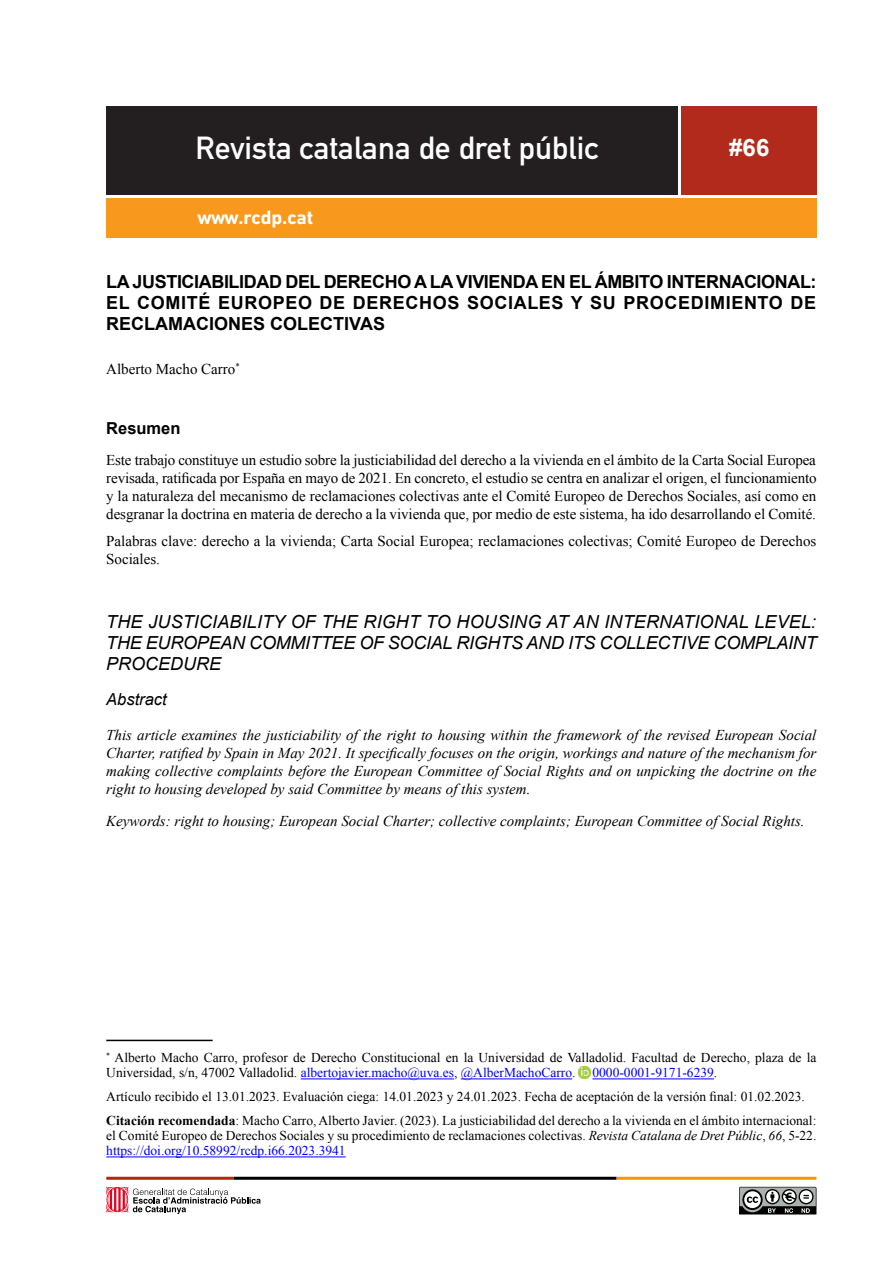
<style>
.page{position:relative;width:893px;height:1263px;background:#fff}
.page>*{position:absolute;margin:0;border:0;box-sizing:border-box;transform-origin:0 0}
.t1{font:700 31.5px "DIN Alternate";color:#fff}
.t2{font:700 24px "Arial";color:#fff}
.t3{font:700 19.5px "DIN Next LT Pro";letter-spacing:-.01em;color:#fff}
.Títol_article_es{font:700 18px/21px "Arial";color:#000;text-align:justify}
.Títol_article_2a_lle{font:italic 18px/21px "Arial";letter-spacing:-.015em;color:#000;text-align:justify}
.abstrat_2a_llengua_e{font:italic 16.5px "Arial";color:#000}
.resum_es{font:700 16.5px "Arial";color:#000}
.cos_resum_original_e{font:15px/18px "Times New Roman";letter-spacing:-.005em;color:#000;text-align:justify}
.text_abstract_2a_lle{font:italic 15px/18px "Times New Roman";color:#000;text-align:justify}
.paraules_clau_es{font:15px/18px "Times New Roman";color:#000}
.paraules_clau_2a_lle{font:italic 15px "Times New Roman";color:#000}
.nom_de_l_autor_es{font:15px "Times New Roman";color:#000}
.nota_a_peu_de_pàgina{font:13.5px/15px "Times New Roman";color:#000}
.nota_a_peu_de_pàgina-2{font:13.5px "Times New Roman";color:#00f}
.s1{color:#00f}
.s2{color:#000}
.s3{font-weight:700}
.s4{font-style:italic}
</style>
<div class="page">
<div style="left:106px;top:106px;width:572px;height:88px;background:#231f20"></div>
<div style="left:106px;top:198px;width:710px;height:40px;background:#f8991d"></div>
<div style="left:681px;top:106px;width:135px;height:88px;background:#b12a1c"></div>
<hr style="left:106px;top:1177px;width:128px;height:3px;background:#b02811">
<hr style="left:234px;top:1177px;width:383px;height:3px;background:#000">
<hr style="left:617px;top:1177px;width:199px;height:3px;background:#f49800">
<svg style="left:106px;top:1187px;width:155px;height:27px"></svg>
<svg style="left:739px;top:1187px;width:77px;height:27px"></svg>
<hr style="left:106px;top:1040px;width:107px;height:1px;background:#000">
<hr style="left:301px;top:1078px;width:153px;height:1px;background:#00f">
<hr style="left:461px;top:1078px;width:111px;height:1px;background:#00f">
<hr style="left:592px;top:1078px;width:122px;height:1px;background:#00f">
<hr style="left:106px;top:1156px;width:240px;height:1px;background:#00f">
<svg style="left:578px;top:1067px;width:12px;height:12px"></svg>
<h1 class="t1" style="left:196px;top:124px;width:404px">Revista catalana de dret públic</h1>
<h2 class="t2" style="left:729px;top:131px;width:42px">#66</h2>
<h3 class="t3" style="left:197px;top:206px;width:117px">www.rcdp.cat</h3>
<h1 class="Títol_article_es" style="left:106px;top:272px;width:712px">LA JUSTICIABILIDAD DEL DERECHO A LA VIVIENDA EN EL ÁMBITO INTERNACIONAL:<br>EL COMITÉ EUROPEO DE DERECHOS SOCIALES Y SU PROCEDIMIENTO DE RECLAMACIONES COLECTIVAS</h1>
<p class="nom_de_l_autor_es" style="left:106px;top:359px;width:135px">Alberto Macho Carro<sup>*</sup></p>
<h1 class="resum_es" style="left:106px;top:417px;width:76px">Resumen</h1>
<p class="cos_resum_original_e" style="left:106px;top:451px;width:712px">Este trabajo constituye un estudio sobre la justiciabilidad del derecho a la vivienda en el ámbito de la Carta Social Europea revisada, ratificada por España en mayo de 2021. En concreto, el estudio se centra en analizar el origen, el funcionamiento y la naturaleza del mecanismo de reclamaciones colectivas ante el Comité Europeo de Derechos Sociales, así como en desgranar la doctrina en materia de derecho a la vivienda que, por medio de este sistema, ha ido desarrollando el Comité.</p>
<p class="paraules_clau_es" style="left:106px;top:532px;width:712px">Palabras clave: derecho a la vivienda; Carta Social Europea; reclamaciones colectivas; Comité Europeo de Derechos<br>Sociales.</p>
<h1 class="Títol_article_2a_lle" style="left:106px;top:611px;width:712px">THE JUSTICIABILITY OF THE RIGHT TO HOUSING AT AN INTERNATIONAL LEVEL:<br>THE EUROPEAN COMMITTEE OF SOCIAL RIGHTS AND ITS COLLECTIVE COMPLAINT PROCEDURE</h1>
<p class="abstrat_2a_llengua_e" style="left:106px;top:689px;width:62px">Abstract</p>
<p class="text_abstract_2a_lle" style="left:106px;top:726px;width:712px">This article examines the justiciability of the right to housing within the framework of the revised European Social Charter, ratified by Spain in May 2021. It specifically focuses on the origin, workings and nature of the mechanism for making collective complaints before the European Committee of Social Rights and on unpicking the doctrine on the right to housing developed by said Committee by means of this system.</p>
<p class="paraules_clau_2a_lle" style="left:106px;top:810px;width:700px">Keywords: right to housing; European Social Charter; collective complaints; European Committee of Social Rights.</p>
<p class="nota_a_peu_de_pàgina" style="left:106px;top:1050px;width:712px"><sup>*</sup> Alberto Macho Carro, profesor de Derecho Constitucional en la Universidad de Valladolid. Facultad de Derecho, plaza de la<br>Universidad, s/n, 47002 Valladolid. <span class="s1">albertojavier.macho@uva.es</span>, <span class="s1">@AlberMachoCarro</span>.</p>
<p class="nota_a_peu_de_pàgina-2" style="left:592px;top:1064px;width:126px">0000-0001-9171-6239<span class="s2">.</span></p>
<p class="nota_a_peu_de_pàgina" style="left:106px;top:1089px;width:700px">Artículo recibido el 13.01.2023. Evaluación ciega: 14.01.2023 y 24.01.2023. Fecha de aceptación de la versión final: 01.02.2023.</p>
<p class="nota_a_peu_de_pàgina" style="left:106px;top:1113px;width:712px;text-align:justify"><span class="s3">Citación recomendada</span>: Macho Carro, Alberto Javier. (2023). La justiciabilidad del derecho a la vivienda en el ámbito internacional: el Comité Europeo de Derechos Sociales y su procedimiento de reclamaciones colectivas. <span class="s4">Revista Catalana de Dret Públic</span>, <span class="s4">66</span>, 5-22. <span class="s1">https://doi.org/10.58992/rcdp.i66.2023.3941</span></p>
</div>
